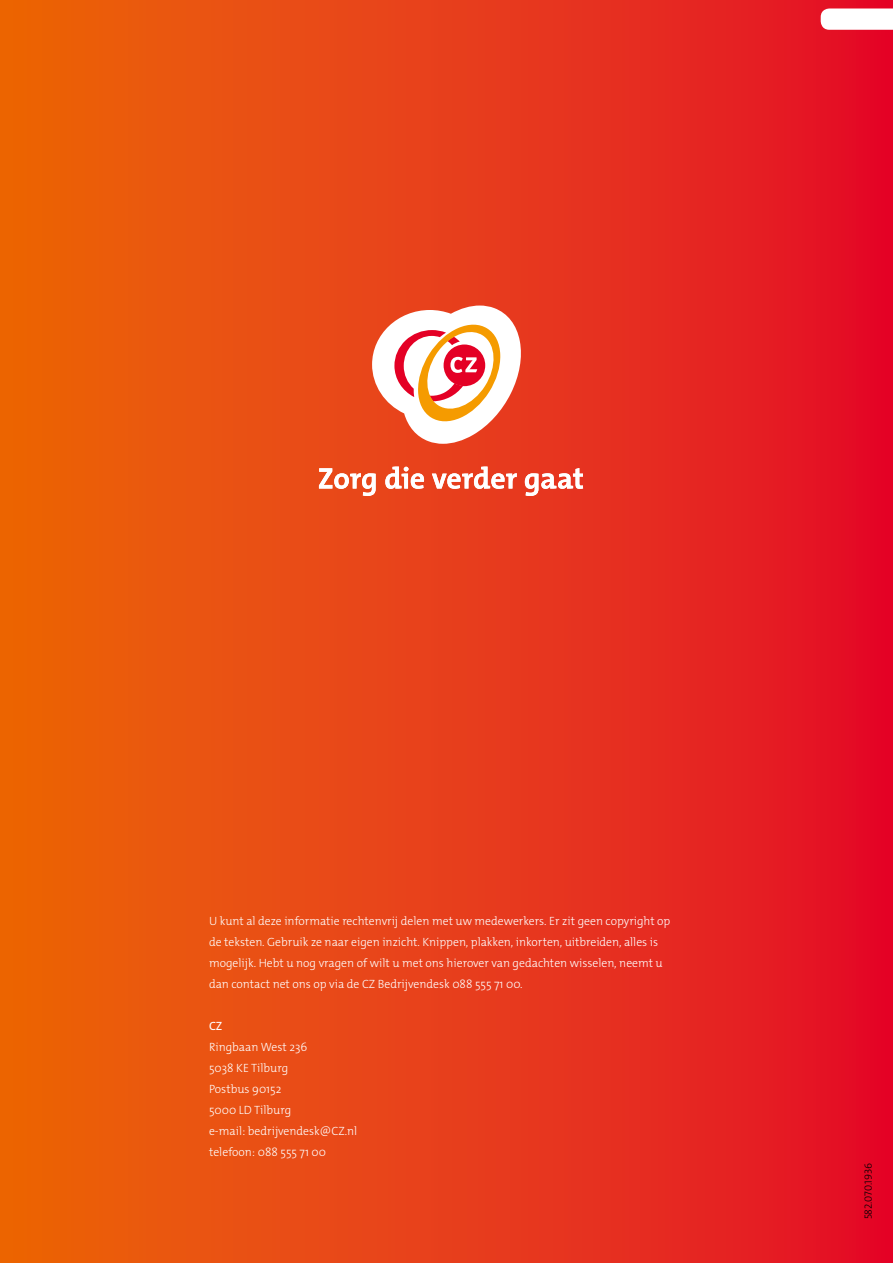
<style>
.page{position:relative;width:893px;height:1263px;background:#fff}
.page>*{position:absolute;margin:0;border:0;box-sizing:border-box;transform-origin:0 0}
.t1{font:300 12px/21px "The Mix Os F";color:#fff}
.t2{font:12px "The Sans C4 s";color:#fff}
.t3{font:300 10.5px "The Sans C4 s";letter-spacing:-.015em;color:#000}
</style>
<div class="page">
<div style="left:0;top:0;width:893px;height:1263px;background:linear-gradient(to right,#ec6908,#e4102a)"></div>
<svg style="left:372px;top:306px;width:151px;height:138px"></svg>
<svg style="left:319px;top:468px;width:57px;height:28px"></svg>
<svg style="left:385px;top:466px;width:39px;height:23px"></svg>
<svg style="left:432px;top:466px;width:85px;height:23px"></svg>
<svg style="left:525px;top:468px;width:58px;height:28px"></svg>
<svg style="left:821px;top:9px;width:72px;height:21px"></svg>
<p class="t1" style="left:209px;top:911px;width:463px">U kunt al deze informatie rechtenvrij delen met uw medewerkers. Er zit geen copyright op de teksten. Gebruik ze naar eigen inzicht. Knippen, plakken, inkorten, uitbreiden, alles is mogelijk. Hebt u nog vragen of wilt u met ons hierover van gedachten wisselen, neemt u dan contact net ons op via de CZ Bedrijvendesk 088 555 71 00.</p>
<p class="t2" style="left:209px;top:1019px;width:15px">CZ</p>
<p class="t1" style="left:209px;top:1037px;width:150px">Ringbaan West 236<br>5038 KE Tilburg<br>Postbus 90152<br>5000 LD Tilburg<br>e-mail: bedrijvendesk@CZ.nl telefoon: 088 555 71 00</p>
<p class="t3" style="left:862px;top:1219px;width:58px;rotate:-90deg">582.070.1936</p>
</div>
